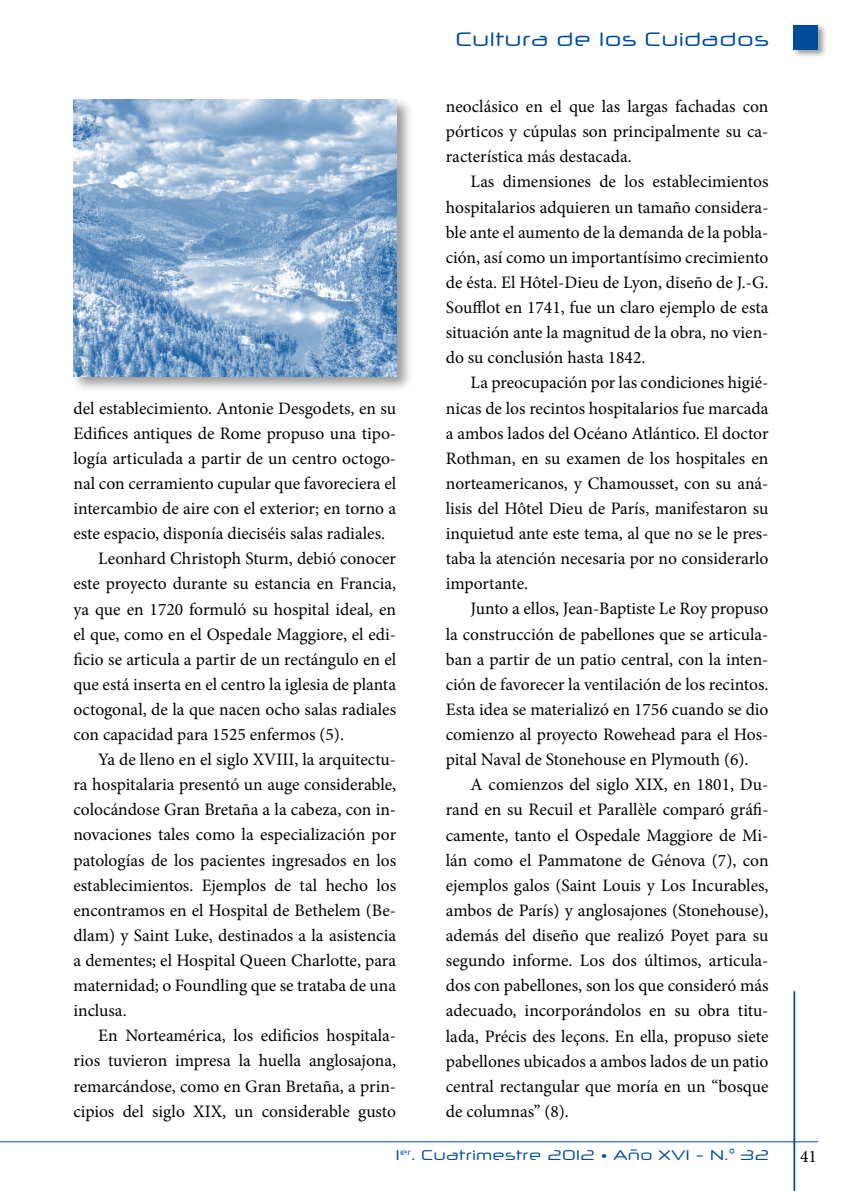
<style>
.page{position:relative;width:844px;height:1191px;background:#fff}
.page>*{position:absolute;margin:0;border:0;box-sizing:border-box;transform-origin:0 0}
.t1{font:19.25px "Neuropol X Free";color:#004c99}
.t2{font:17.5px/25.2px "Minion Pro";color:#000;text-align:justify}
.t3{font:14px "Neuropol X Free";color:#004c99}
</style>
<div class="page">
<hr style="left:793px;top:991px;width:2px;height:200px;background:#004c99">
<hr style="left:0;top:1141px;width:818px;height:1px;background:#004c99">
<div style="left:791px;top:23px;width:36px;height:36px;background:#000;opacity:.4"></div>
<div style="left:793px;top:25px;width:25px;height:25px;background:#004c99"></div>
<div style="left:71px;top:97px;width:341px;height:296px;background:#000;opacity:.4"></div>
<img style="left:73px;top:99px;width:323px;height:277px">
<p class="t2" style="left:73px;top:395px;width:324px">del establecimiento. Antonie Desgodets, en su</p>
<p class="t2" style="left:73px;top:421px;width:324px">Edifices antiques de Rome propuso una tipo-</p>
<p class="t2" style="left:73px;top:446px;width:324px">logía articulada a partir de un centro octogo-</p>
<p class="t2" style="left:73px;top:471px;width:324px">nal con cerramiento cupular que favoreciera el</p>
<p class="t2" style="left:73px;top:496px;width:324px">intercambio de aire con el exterior; en torno a</p>
<p class="t2" style="left:73px;top:521px;width:313px">este espacio, disponía dieciséis salas radiales.</p>
<p class="t2" style="left:98px;top:546px;width:299px">Leonhard Christoph Sturm, debió conocer</p>
<p class="t2" style="left:73px;top:571px;width:324px">este proyecto durante su estancia en Francia,</p>
<p class="t2" style="left:73px;top:596px;width:324px">ya que en 1720 formuló su hospital ideal, en</p>
<p class="t2" style="left:73px;top:621px;width:324px">el que, como en el Ospedale Maggiore, el edi-</p>
<p class="t2" style="left:73px;top:646px;width:324px">ficio se articula a partir de un rectángulo en el</p>
<p class="t2" style="left:73px;top:671px;width:324px">que está inserta en el centro la iglesia de planta</p>
<p class="t2" style="left:73px;top:697px;width:324px">octogonal, de la que nacen ocho salas radiales</p>
<p class="t2" style="left:73px;top:722px;width:272px">con capacidad para 1525 enfermos (5).</p>
<p class="t2" style="left:98px;top:747px;width:299px">Ya de lleno en el siglo XVIII, la arquitectu-</p>
<p class="t2" style="left:73px;top:772px;width:324px">ra hospitalaria presentó un auge considerable,</p>
<p class="t2" style="left:73px;top:797px;width:324px">colocándose Gran Bretaña a la cabeza, con in-</p>
<p class="t2" style="left:73px;top:822px;width:324px">novaciones tales como la especialización por</p>
<p class="t2" style="left:73px;top:847px;width:324px">patologías de los pacientes ingresados en los</p>
<p class="t2" style="left:73px;top:872px;width:324px">establecimientos. Ejemplos de tal hecho los</p>
<p class="t2" style="left:73px;top:897px;width:324px">encontramos en el Hospital de Bethelem (Be-</p>
<p class="t2" style="left:73px;top:922px;width:324px">dlam) y Saint Luke, destinados a la asistencia</p>
<p class="t2" style="left:73px;top:948px;width:324px">a dementes; el Hospital Queen Charlotte, para</p>
<p class="t2" style="left:73px;top:973px;width:324px">maternidad; o Foundling que se trataba de una</p>
<p class="t2" style="left:73px;top:998px;width:55px">inclusa.</p>
<p class="t2" style="left:98px;top:1023px;width:299px">En Norteamérica, los edificios hospitala-</p>
<p class="t2" style="left:73px;top:1048px;width:324px">rios tuvieron impresa la huella anglosajona,</p>
<p class="t2" style="left:73px;top:1073px;width:324px">remarcándose, como en Gran Bretaña, a prin-</p>
<p class="t2" style="left:73px;top:1098px;width:324px">cipios del siglo XIX, un considerable gusto</p>
<p class="t1" style="left:455px;top:27px;width:315px">Cultura de los Cuidados</p>
<p class="t2" style="left:445px;top:94px;width:324px">neoclásico en el que las largas fachadas con pórticos y cúpulas son principalmente su ca&shy;racterística más destacada.</p>
<p class="t2" style="left:445px;top:169px;width:324px;text-indent:25px">Las dimensiones de los establecimientos hospitalarios adquieren un tamaño considera&shy;ble ante el aumento de la demanda de la pobla&shy;ción, así como un importantísimo crecimiento de ésta. El Hôtel-Dieu de Lyon, diseño de J.-G.<br>Soufflot en 1741, fue un claro ejemplo de esta situación ante la magnitud de la obra, no vien&shy;do su conclusión hasta 1842.</p>
<p class="t2" style="left:445px;top:370px;width:324px;text-indent:25px">La preocupación por las condiciones higié&shy;nicas de los recintos hospitalarios fue marcada a ambos lados del Océano Atlántico. El doctor Rothman, en su examen de los hospitales en norteamericanos, y Chamousset, con su aná&shy;lisis del Hôtel Dieu de París, manifestaron su inquietud ante este tema, al que no se le pres&shy;taba la atención necesaria por no considerarlo importante.</p>
<p class="t2" style="left:445px;top:596px;width:324px;text-indent:25px">Junto a ellos, Jean-Baptiste Le Roy propuso la construcción de pabellones que se articula&shy;ban a partir de un patio central, con la inten&shy;ción de favorecer la ventilación de los recintos.<br>Esta idea se materializó en 1756 cuando se dio comienzo al proyecto Rowehead para el Hos&shy;pital Naval de Stonehouse en Plymouth (6).</p>
<p class="t2" style="left:445px;top:772px;width:324px;text-indent:25px">A comienzos del siglo XIX, en 1801, Du&shy;rand en su Recuil et Parallèle comparó gráfi&shy;camente, tanto el Ospedale Maggiore de Mi&shy;lán como el Pammatone de Génova (7), con ejemplos galos (Saint Louis y Los Incurables, ambos de París) y anglosajones (Stonehouse), además del diseño que realizó Poyet para su segundo informe. Los dos últimos, articula&shy;dos con pabellones, son los que consideró más adecuado, incorporándolos en su obra titu&shy;lada, Précis des leçons. En ella, propuso siete pabellones ubicados a ambos lados de un patio central rectangular que moría en un “bosque de columnas” (8).</p>
<p class="t3" style="left:396px;top:1146px;width:375px">1<sup>er</sup>. Cuatrimestre 2012 • Año XVI - N.° 32</p>
<p class="t2" style="left:800px;top:1143px;width:18px">41</p>
</div>
